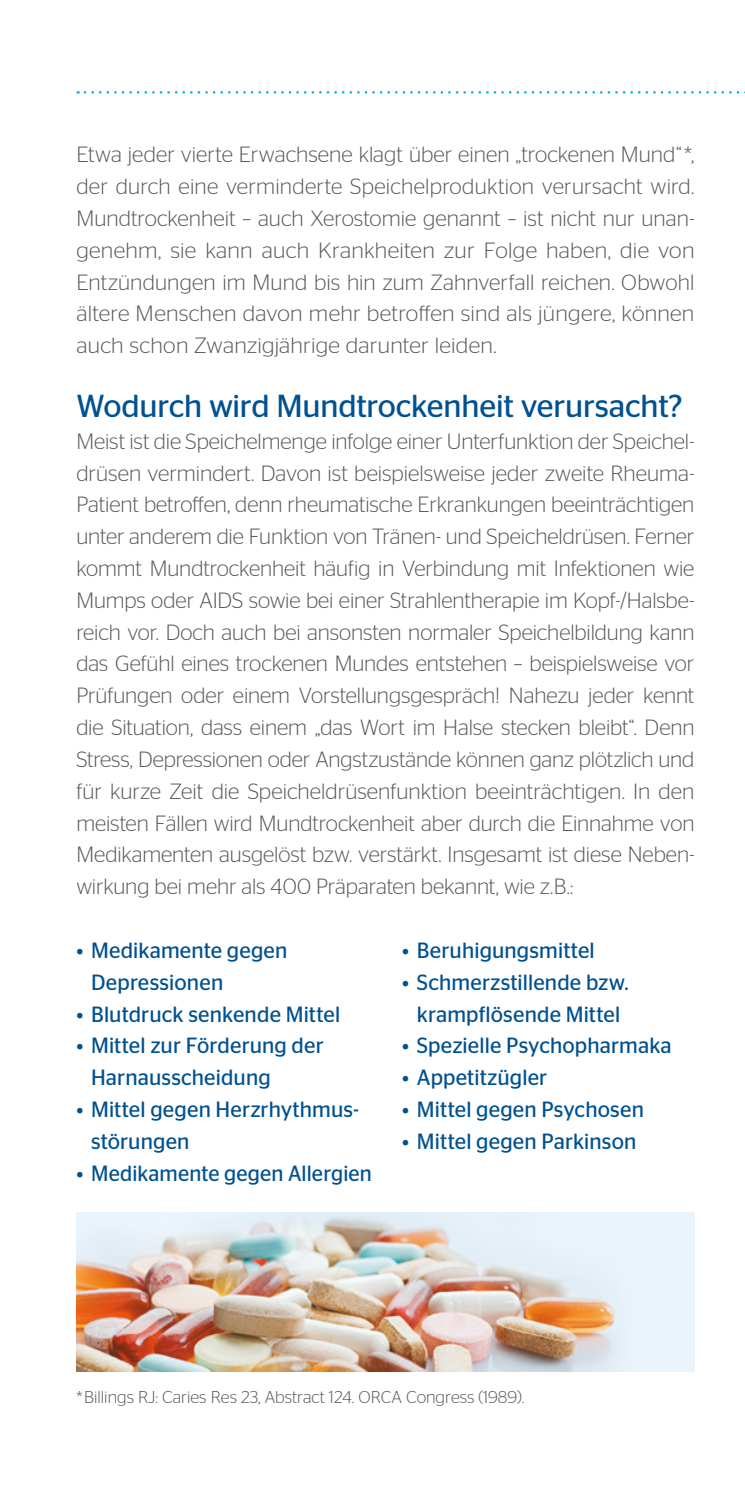
<style>
.page{position:relative;width:745px;height:1489px;background:#fff}
.page>*{position:absolute;margin:0;border:0;box-sizing:border-box;transform-origin:0 0}
.t1{font:31.75px "Stag Sans";letter-spacing:-.01em;color:#005191}
.t2{font:300 22px/31.8px "Stag Sans";letter-spacing:.005em;color:#575756;text-align:justify}
.t3{font:22px/31.8px "Stag Sans";letter-spacing:.01em;color:#005191}
.t4{font:300 17.25px "Stag Sans";color:#575756}
</style>
<div class="page">
<img style="left:76px;top:1212px;width:618px;height:159px">
<svg style="left:85px;top:91px;width:660px;height:3px"></svg>
<p class="t2" style="left:76px;top:138px;width:619px">Etwa jeder vierte Erwachsene klagt über einen „trockenen Mund“*, der durch eine verminderte Speichelproduktion verursacht wird.<br>Mundtrockenheit – auch Xerostomie genannt – ist nicht nur unan&shy;genehm, sie kann auch Krankheiten zur Folge haben, die von Entzündungen im Mund bis hin zum Zahnverfall reichen. Obwohl ältere Menschen davon mehr betroffen sind als jüngere, können auch schon Zwanzigjährige darunter leiden.</p>
<h1 class="t1" style="left:76px;top:388px;width:607px">Wodurch wird Mundtrockenheit verursacht?</h1>
<p class="t2" style="left:76px;top:425px;width:619px">Meist ist die Speichelmenge infolge einer Unterfunktion der Speichel&shy;drüsen vermindert. Davon ist beispielsweise jeder zweite Rheuma-Patient betroffen, denn rheumatische Erkrankungen beeinträchtigen unter anderem die Funktion von Tränen- und Speicheldrüsen. Ferner kommt Mundtrockenheit häufig in Verbindung mit Infektionen wie Mumps oder AIDS sowie bei einer Strahlentherapie im Kopf-/Halsbe&shy;reich vor. Doch auch bei ansonsten normaler Speichelbildung kann das Gefühl eines trockenen Mundes entstehen – beispielsweise vor Prüfungen oder einem Vorstellungsgespräch! Nahezu jeder kennt die Situation, dass einem „das Wort im Halse stecken bleibt“. Denn Stress, Depressionen oder Angstzustände können ganz plötzlich und für kurze Zeit die Speicheldrüsenfunktion beeinträchtigen. In den meisten Fällen wird Mundtrockenheit aber durch die Einnahme von Medikamenten ausgelöst bzw. verstärkt. Insgesamt ist diese Neben&shy;wirkung bei mehr als 400 Präparaten bekannt, wie z.B.:</p>
<p class="t3" style="left:91px;top:934px;width:198px;text-indent:-15px">• Medikamente gegen<br>Depressionen</p>
<p class="t3" style="left:76px;top:997px;width:265px">• Blutdruck senkende Mittel</p>
<p class="t3" style="left:91px;top:1029px;width:234px;text-indent:-15px">• Mittel zur Förderung der<br>Harnausscheidung</p>
<p class="t3" style="left:91px;top:1093px;width:269px;text-indent:-15px">• Mittel gegen Herzrhythmus&shy;störungen</p>
<p class="t3" style="left:76px;top:1156px;width:297px">• Medikamente gegen Allergien</p>
<p class="t3" style="left:402px;top:934px;width:194px">• Beruhigungsmittel</p>
<p class="t3" style="left:402px;top:965px;width:228px;text-align:center">• Schmerzstillende bzw. krampflösende Mittel</p>
<p class="t3" style="left:402px;top:1029px;width:271px">• Spezielle Psychopharmaka</p>
<p class="t3" style="left:402px;top:1061px;width:147px">• Appetitzügler</p>
<p class="t3" style="left:402px;top:1093px;width:243px">• Mittel gegen Psychosen</p>
<p class="t3" style="left:402px;top:1124px;width:235px">• Mittel gegen Parkinson</p>
<p class="t4" style="left:76px;top:1387px;width:449px">*Billings RJ: Caries Res 23, Abstract 124. ORCA Congress (1989).</p>
</div>
